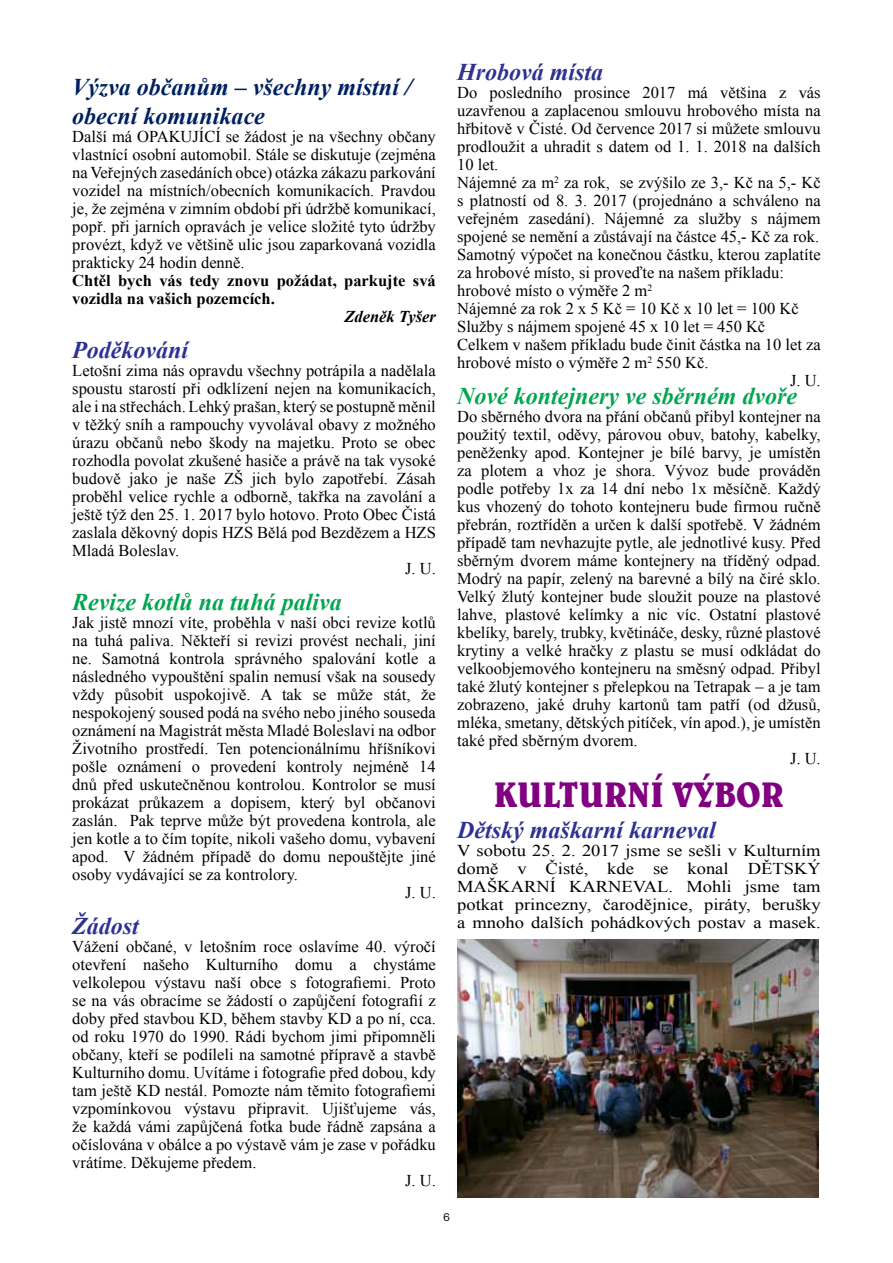
<style>
.page{position:relative;width:893px;height:1263px;background:#fff}
.page>*{position:absolute;margin:0;border:0;box-sizing:border-box;transform-origin:0 0}
.t1{font:700 36px "Belwe BTCE";color:#800080;scale:.9 1}
.t2{font:italic 700 24px "Times New Roman";color:#00a651}
.t3{font:italic 700 24px "Times New Roman";color:#2e3192}
.t4{font:italic 700 24px/28.8px "Times New Roman";color:#002060}
.t5{font:16.5px/18px "Times New Roman";color:#000;text-align:justify}
.t6{font:16.5px/18px "Times New Roman";color:#000;text-align:justify;scale:1.12 1}
.t7{font:700 16.5px/18px "Times New Roman";color:#000}
.t8{font:italic 700 16.5px "Times New Roman";color:#000}
.t9{font:12px "Nimbus San DEE";color:#000}
</style>
<div class="page">
<img style="left:457px;top:940px;width:362px;height:258px">
<h2 class="t4" style="left:72px;top:72px;width:341px">Výzva občanům – všechny místní / obecní komunikace</h2>
<p class="t5" style="left:72px;top:127px;width:365px">Další má OPAKUJÍCÍ se žádost je na všechny občany vlastnící osobní automobil. Stále se diskutuje (zejména na Veřejných zasedáních obce) otázka zákazu parkování vozidel na místních/obecních komunikacích. Pravdou je, že zejména v zimním období při údržbě komunikací, popř. při jarních opravách je velice složité tyto údržby provézt, když ve většině ulic jsou zaparkovaná vozidla prakticky 24 hodin denně.</p>
<p class="t7" style="left:72px;top:271px;width:365px">Chtěl bych vás tedy znovu požádat, parkujte svá vozidla na vašich pozemcích.</p>
<p class="t8" style="left:344px;top:305px;width:93px">Zdeněk Tyšer</p>
<h2 class="t3" style="left:72px;top:333px;width:117px">Poděkování</h2>
<p class="t5" style="left:72px;top:361px;width:365px">Letošní zima nás opravdu všechny potrápila a nadělala</p>
<p class="t5" style="left:72px;top:379px;width:365px">spoustu starostí při odklízení nejen na komunikacích,</p>
<p class="t5" style="left:72px;top:397px;width:365px">ale i na střechách. Lehký prašan, který se postupně měnil</p>
<p class="t5" style="left:72px;top:415px;width:365px">v těžký sníh a rampouchy vyvolával obavy z možného</p>
<p class="t5" style="left:72px;top:433px;width:365px">úrazu občanů nebo škody na majetku. Proto se obec</p>
<p class="t5" style="left:72px;top:451px;width:365px">rozhodla povolat zkušené hasiče a právě na tak vysoké</p>
<p class="t5" style="left:72px;top:469px;width:365px">budově jako je naše ZŠ jich bylo zapotřebí. Zásah</p>
<p class="t5" style="left:72px;top:487px;width:365px">proběhl velice rychle a odborně, takřka na zavolání a</p>
<p class="t5" style="left:72px;top:505px;width:365px">ještě týž den 25. 1. 2017 bylo hotovo. Proto Obec Čistá</p>
<p class="t5" style="left:72px;top:523px;width:365px">zaslala děkovný dopis HZS Bělá pod Bezdězem a HZS</p>
<p class="t5" style="left:72px;top:541px;width:109px">Mladá Boleslav.</p>
<p class="t5" style="left:405px;top:559px;width:32px">J. U.</p>
<h2 class="t2" style="left:72px;top:585px;width:271px">Revize kotlů na tuhá paliva</h2>
<p class="t5" style="left:72px;top:613px;width:365px">Jak jistě mnozí víte, proběhla v naší obci revize kotlů</p>
<p class="t5" style="left:72px;top:631px;width:365px">na tuhá paliva. Někteří si revizi provést nechali, jiní</p>
<p class="t5" style="left:72px;top:649px;width:365px">ne. Samotná kontrola správného spalování kotle a</p>
<p class="t5" style="left:72px;top:667px;width:365px">následného vypouštění spalin nemusí však na sousedy</p>
<p class="t5" style="left:72px;top:685px;width:365px">vždy působit uspokojivě. A tak se může stát, že</p>
<p class="t5" style="left:72px;top:703px;width:365px">nespokojený soused podá na svého nebo jiného souseda</p>
<p class="t5" style="left:72px;top:721px;width:365px">oznámení na Magistrát města Mladé Boleslavi na odbor</p>
<p class="t5" style="left:72px;top:739px;width:365px">Životního prostředí. Ten potencionálnímu hříšníkovi</p>
<p class="t5" style="left:72px;top:757px;width:365px">pošle oznámení o provedení kontroly nejméně 14</p>
<p class="t5" style="left:72px;top:775px;width:365px">dnů před uskutečněnou kontrolou. Kontrolor se musí</p>
<p class="t5" style="left:72px;top:793px;width:365px">prokázat průkazem a dopisem, který byl občanovi</p>
<p class="t5" style="left:72px;top:811px;width:365px">zaslán. Pak teprve může být provedena kontrola, ale</p>
<p class="t5" style="left:72px;top:829px;width:365px">jen kotle a to čím topíte, nikoli vašeho domu, vybavení</p>
<p class="t5" style="left:72px;top:847px;width:365px">apod. V žádném případě do domu nepouštějte jiné</p>
<p class="t5" style="left:72px;top:865px;width:227px">osoby vydávající se za kontrolory.</p>
<p class="t5" style="left:405px;top:883px;width:32px">J. U.</p>
<h2 class="t3" style="left:72px;top:909px;width:68px">Žádost</h2>
<p class="t5" style="left:72px;top:937px;width:365px">Vážení občané, v letošním roce oslavíme 40. výročí</p>
<p class="t5" style="left:72px;top:955px;width:365px">otevření našeho Kulturního domu a chystáme</p>
<p class="t5" style="left:72px;top:973px;width:365px">velkolepou výstavu naší obce s fotografiemi. Proto</p>
<p class="t5" style="left:72px;top:991px;width:365px">se na vás obracíme se žádostí o zapůjčení fotografií z</p>
<p class="t5" style="left:72px;top:1009px;width:365px">doby před stavbou KD, během stavby KD a po ní, cca.</p>
<p class="t5" style="left:72px;top:1027px;width:365px">od roku 1970 do 1990. Rádi bychom jimi připomněli</p>
<p class="t5" style="left:72px;top:1045px;width:365px">občany, kteří se podíleli na samotné přípravě a stavbě</p>
<p class="t5" style="left:72px;top:1063px;width:365px">Kulturního domu. Uvítáme i fotografie před dobou, kdy</p>
<p class="t5" style="left:72px;top:1081px;width:365px">tam ještě KD nestál. Pomozte nám těmito fotografiemi</p>
<p class="t5" style="left:72px;top:1099px;width:365px">vzpomínkovou výstavu připravit. Ujišťujeme vás,</p>
<p class="t5" style="left:72px;top:1117px;width:365px">že každá vámi zapůjčená fotka bude řádně zapsána a</p>
<p class="t5" style="left:72px;top:1135px;width:365px">očíslována v obálce a po výstavě vám je zase v pořádku</p>
<p class="t5" style="left:72px;top:1153px;width:186px">vrátíme. Děkujeme předem.</p>
<p class="t5" style="left:405px;top:1171px;width:32px">J. U.</p>
<h2 class="t3" style="left:457px;top:55px;width:148px">Hrobová místa</h2>
<p class="t5" style="left:457px;top:83px;width:365px">Do posledního prosince 2017 má většina z vás</p>
<p class="t5" style="left:457px;top:101px;width:365px">uzavřenou a zaplacenou smlouvu hrobového místa na</p>
<p class="t5" style="left:457px;top:119px;width:365px">hřbitově v Čisté. Od července 2017 si můžete smlouvu</p>
<p class="t5" style="left:457px;top:137px;width:365px">prodloužit a uhradit s datem od 1. 1. 2018 na dalších</p>
<p class="t5" style="left:457px;top:155px;width:43px">10 let.</p>
<p class="t5" style="left:457px;top:173px;width:365px">Nájemné za m<sup>2</sup> za rok, se zvýšilo ze 3,- Kč na 5,- Kč</p>
<p class="t5" style="left:457px;top:191px;width:365px">s platností od 8. 3. 2017 (projednáno a schváleno na</p>
<p class="t5" style="left:457px;top:209px;width:365px">veřejném zasedání). Nájemné za služby s nájmem</p>
<p class="t5" style="left:457px;top:227px;width:363px">spojené se nemění a zůstávají na částce 45,- Kč za rok.</p>
<p class="t5" style="left:457px;top:245px;width:365px">Samotný výpočet na konečnou částku, kterou zaplatíte</p>
<p class="t5" style="left:457px;top:263px;width:328px">za hrobové místo, si proveďte na našem příkladu:</p>
<p class="t5" style="left:457px;top:281px;width:196px">hrobové místo o výměře 2 m<sup>2</sup></p>
<p class="t5" style="left:457px;top:299px;width:343px">Nájemné za rok 2 x 5 Kč = 10 Kč x 10 let = 100 Kč</p>
<p class="t5" style="left:457px;top:317px;width:310px">Služby s nájmem spojené 45 x 10 let = 450 Kč</p>
<p class="t5" style="left:457px;top:335px;width:365px">Celkem v našem příkladu bude činit částka na 10 let za</p>
<p class="t5" style="left:457px;top:353px;width:253px">hrobové místo o výměře 2 m<sup>2</sup> 550 Kč.</p>
<p class="t5" style="left:790px;top:371px;width:32px">J. U.</p>
<h2 class="t2" style="left:457px;top:379px;width:341px">Nové kontejnery ve sběrném dvoře</h2>
<p class="t5" style="left:457px;top:407px;width:365px">Do sběrného dvora na přání občanů přibyl kontejner na</p>
<p class="t5" style="left:457px;top:425px;width:365px">použitý textil, oděvy, párovou obuv, batohy, kabelky,</p>
<p class="t5" style="left:457px;top:443px;width:365px">peněženky apod. Kontejner je bílé barvy, je umístěn</p>
<p class="t5" style="left:457px;top:461px;width:365px">za plotem a vhoz je shora. Vývoz bude prováděn</p>
<p class="t5" style="left:457px;top:479px;width:365px">podle potřeby 1x za 14 dní nebo 1x měsíčně. Každý</p>
<p class="t5" style="left:457px;top:497px;width:365px">kus vhozený do tohoto kontejneru bude firmou ručně</p>
<p class="t5" style="left:457px;top:515px;width:365px">přebrán, roztříděn a určen k další spotřebě. V žádném</p>
<p class="t5" style="left:457px;top:533px;width:365px">případě tam nevhazujte pytle, ale jednotlivé kusy. Před</p>
<p class="t5" style="left:457px;top:551px;width:365px">sběrným dvorem máme kontejnery na tříděný odpad.</p>
<p class="t5" style="left:457px;top:569px;width:365px">Modrý na papír, zelený na barevné a bílý na čiré sklo.</p>
<p class="t5" style="left:457px;top:587px;width:365px">Velký žlutý kontejner bude sloužit pouze na plastové</p>
<p class="t5" style="left:457px;top:605px;width:365px">lahve, plastové kelímky a nic víc. Ostatní plastové</p>
<p class="t5" style="left:457px;top:623px;width:365px">kbelíky, barely, trubky, květináče, desky, různé plastové</p>
<p class="t5" style="left:457px;top:641px;width:365px">krytiny a velké hračky z plastu se musí odkládat do</p>
<p class="t5" style="left:457px;top:659px;width:365px">velkoobjemového kontejneru na směsný odpad. Přibyl</p>
<p class="t5" style="left:457px;top:677px;width:365px">také žlutý kontejner s přelepkou na Tetrapak – a je tam</p>
<p class="t5" style="left:457px;top:695px;width:365px">zobrazeno, jaké druhy kartonů tam patří (od džusů,</p>
<p class="t5" style="left:457px;top:713px;width:365px">mléka, smetany, dětských pitíček, vín apod.), je umístěn</p>
<p class="t5" style="left:457px;top:731px;width:182px">také před sběrným dvorem.</p>
<p class="t5" style="left:790px;top:749px;width:32px">J. U.</p>
<h1 class="t1" style="left:494px;top:771px;width:324px">KULTURNÍ VÝBOR</h1>
<h2 class="t3" style="left:457px;top:813px;width:260px">Dětský maškarní karneval</h2>
<p class="t6" style="left:457px;top:841px;width:326px">V sobotu 25. 2. 2017 jsme se sešli v Kulturním domě v Čisté, kde se konal DĚTSKÝ MAŠKARNÍ KARNEVAL. Mohli jsme tam potkat princezny, čarodějnice, piráty, berušky a mnoho dalších pohádkových postav a masek.</p>
<p class="t9" style="left:443px;top:1210px;width:8px">6</p>
</div>
